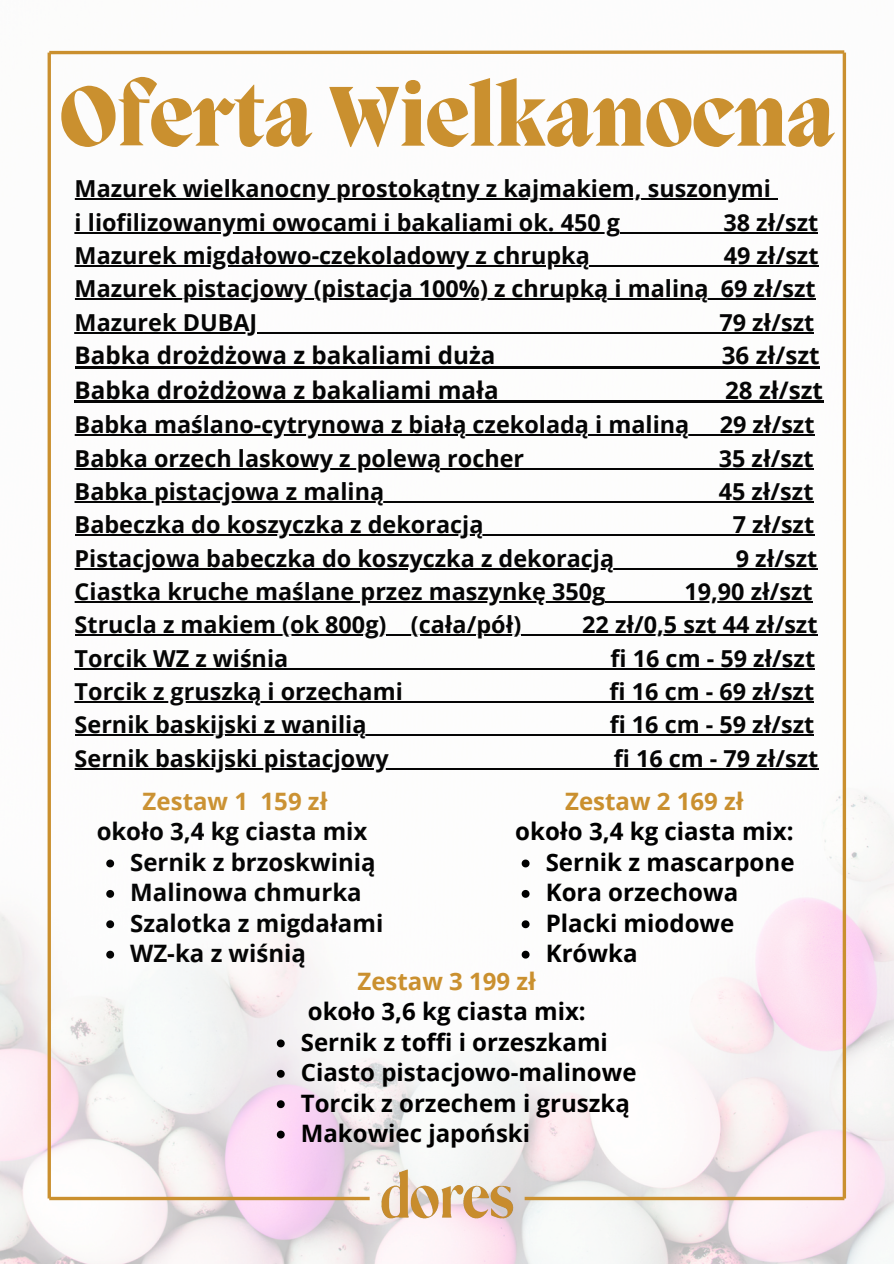
<style>
.page{position:relative;width:894px;height:1264px;background:#fff}
.page>*{position:absolute;margin:0;border:0;box-sizing:border-box;transform-origin:0 0}
.t1{font:800 87px "Migra";color:#ca902f}
.t2{font:700 24.15px "Open Sans";color:#000}
.t3{font:700 24px/30.5px "Open Sans";color:#000;text-align:center}
.t4{font:700 24px "Open Sans";color:#ca902f}
.t5{font:700 23.4px/33.3px "Open Sans";color:#000}
.s1{color:#ca902f}
</style>
<div class="page">
<img style="left:0;top:56px;width:893px;height:1207px">
<svg style="left:49px;top:1196px;width:320px;height:4px"></svg>
<hr style="left:48px;top:53px;width:3px;height:1145px;background:#ca902f">
<svg style="left:47px;top:50px;width:800px;height:6px"></svg>
<hr style="left:842px;top:53px;width:3px;height:1145px;background:#ca902f">
<svg style="left:525px;top:1196px;width:319px;height:4px"></svg>
<img style="left:369px;top:1160px;width:156px;height:75px">
<hr style="left:75px;top:198px;width:695px;height:2px;background:#000">
<svg style="left:770px;top:198px;width:7px;height:2px"></svg>
<hr style="left:75px;top:232px;width:545px;height:2px;background:#000">
<hr style="left:620px;top:232px;width:103px;height:2px;background:#000">
<hr style="left:723px;top:232px;width:95px;height:2px;background:#000">
<hr style="left:75px;top:265px;width:514px;height:2px;background:#000">
<hr style="left:589px;top:265px;width:134px;height:2px;background:#000">
<hr style="left:723px;top:265px;width:95px;height:2px;background:#000">
<hr style="left:75px;top:298px;width:633px;height:2px;background:#000">
<svg style="left:708px;top:298px;width:12px;height:2px"></svg>
<hr style="left:720px;top:298px;width:95px;height:2px;background:#000">
<hr style="left:75px;top:332px;width:182px;height:2px;background:#000">
<hr style="left:257px;top:332px;width:462px;height:2px;background:#000">
<hr style="left:719px;top:332px;width:95px;height:2px;background:#000">
<hr style="left:75px;top:366px;width:420px;height:2px;background:#000">
<hr style="left:495px;top:366px;width:226px;height:2px;background:#000">
<hr style="left:721px;top:366px;width:98px;height:2px;background:#000">
<hr style="left:75px;top:400px;width:423px;height:3px;background:#000">
<hr style="left:498px;top:400px;width:226px;height:3px;background:#000">
<hr style="left:724px;top:400px;width:98px;height:3px;background:#000">
<hr style="left:75px;top:434px;width:614px;height:2px;background:#000">
<hr style="left:689px;top:434px;width:30px;height:2px;background:#000">
<hr style="left:719px;top:434px;width:95px;height:2px;background:#000">
<hr style="left:75px;top:467px;width:449px;height:2px;background:#000">
<hr style="left:524px;top:467px;width:194px;height:2px;background:#000">
<hr style="left:718px;top:467px;width:95px;height:2px;background:#000">
<hr style="left:75px;top:501px;width:309px;height:2px;background:#000">
<hr style="left:384px;top:501px;width:334px;height:2px;background:#000">
<hr style="left:718px;top:501px;width:95px;height:2px;background:#000">
<hr style="left:75px;top:534px;width:408px;height:2px;background:#000">
<hr style="left:483px;top:534px;width:249px;height:2px;background:#000">
<hr style="left:732px;top:534px;width:82px;height:2px;background:#000">
<hr style="left:75px;top:567px;width:539px;height:2px;background:#000">
<hr style="left:614px;top:567px;width:121px;height:2px;background:#000">
<hr style="left:735px;top:567px;width:82px;height:2px;background:#000">
<hr style="left:75px;top:601px;width:530px;height:2px;background:#000">
<hr style="left:605px;top:601px;width:79px;height:2px;background:#000">
<hr style="left:684px;top:601px;width:128px;height:2px;background:#000">
<hr style="left:75px;top:634px;width:311px;height:2px;background:#000">
<hr style="left:386px;top:634px;width:24px;height:2px;background:#000">
<hr style="left:410px;top:634px;width:111px;height:2px;background:#000">
<hr style="left:521px;top:634px;width:61px;height:2px;background:#000">
<hr style="left:582px;top:634px;width:235px;height:2px;background:#000">
<hr style="left:75px;top:668px;width:213px;height:1px;background:#000">
<hr style="left:288px;top:668px;width:322px;height:1px;background:#000">
<hr style="left:610px;top:668px;width:205px;height:1px;background:#000">
<hr style="left:75px;top:701px;width:328px;height:2px;background:#000">
<hr style="left:403px;top:701px;width:206px;height:2px;background:#000">
<hr style="left:609px;top:701px;width:205px;height:2px;background:#000">
<hr style="left:75px;top:734px;width:291px;height:2px;background:#000">
<hr style="left:366px;top:734px;width:243px;height:2px;background:#000">
<hr style="left:609px;top:734px;width:205px;height:2px;background:#000">
<hr style="left:75px;top:768px;width:313px;height:1px;background:#000">
<hr style="left:388px;top:768px;width:225px;height:1px;background:#000">
<hr style="left:613px;top:768px;width:205px;height:1px;background:#000">
<svg style="left:106px;top:859px;width:8px;height:8px"></svg>
<svg style="left:106px;top:889px;width:8px;height:8px"></svg>
<svg style="left:106px;top:920px;width:8px;height:8px"></svg>
<svg style="left:106px;top:950px;width:8px;height:8px"></svg>
<svg style="left:521px;top:859px;width:8px;height:8px"></svg>
<svg style="left:521px;top:890px;width:8px;height:7px"></svg>
<svg style="left:521px;top:920px;width:8px;height:8px"></svg>
<svg style="left:521px;top:950px;width:8px;height:8px"></svg>
<svg style="left:277px;top:1039px;width:7px;height:8px"></svg>
<svg style="left:277px;top:1069px;width:7px;height:8px"></svg>
<svg style="left:277px;top:1100px;width:7px;height:8px"></svg>
<svg style="left:277px;top:1130px;width:7px;height:8px"></svg>
<p class="t1" style="left:59px;top:75px;width:776px">Oferta Wielkanocna</p>
<p class="t5" style="left:75px;top:172px;width:697px">Mazurek wielkanocny prostokątny z kajmakiem, suszonymi i liofilizowanymi owocami i bakaliami ok. 450 g</p>
<p class="t5" style="left:723px;top:205px;width:96px">38 zł/szt</p>
<p class="t5" style="left:75px;top:238px;width:516px">Mazurek migdałowo-czekoladowy z chrupką</p>
<p class="t5" style="left:75px;top:238px;width:745px;text-indent:649px">49 zł/szt<br>Mazurek pistacjowy (pistacja 100%) z chrupką i maliną 69 zł/szt<br>Mazurek DUBAJ</p>
<p class="t5" style="left:719px;top:305px;width:96px">79 zł/szt</p>
<p class="t2" style="left:75px;top:338px;width:422px">Babka drożdżowa z bakaliami duża</p>
<p class="t2" style="left:721px;top:338px;width:99px">36 zł/szt</p>
<p class="t2" style="left:75px;top:373px;width:425px">Babka drożdżowa z bakaliami mała</p>
<p class="t2" style="left:724px;top:373px;width:99px">28 zł/szt</p>
<p class="t5" style="left:75px;top:407px;width:616px">Babka maślano-cytrynowa z białą czekoladą i maliną</p>
<p class="t5" style="left:719px;top:407px;width:96px">29 zł/szt</p>
<p class="t5" style="left:75px;top:441px;width:451px">Babka orzech laskowy z polewą rocher</p>
<p class="t5" style="left:718px;top:441px;width:96px">35 zł/szt</p>
<p class="t5" style="left:75px;top:474px;width:311px">Babka pistacjowa z maliną</p>
<p class="t5" style="left:718px;top:474px;width:96px">45 zł/szt</p>
<p class="t5" style="left:75px;top:507px;width:410px">Babeczka do koszyczka z dekoracją</p>
<p class="t5" style="left:732px;top:507px;width:83px">7 zł/szt</p>
<p class="t5" style="left:75px;top:541px;width:541px">Pistacjowa babeczka do koszyczka z dekoracją</p>
<p class="t5" style="left:735px;top:541px;width:83px">9 zł/szt</p>
<p class="t5" style="left:75px;top:574px;width:532px">Ciastka kruche maślane przez maszynkę 350g</p>
<p class="t5" style="left:684px;top:574px;width:130px">19,90 zł/szt</p>
<p class="t5" style="left:75px;top:607px;width:448px">Strucla z makiem (ok 800g) (cała/pół)</p>
<p class="t5" style="left:582px;top:607px;width:237px">22 zł/0,5 szt 44 zł/szt</p>
<p class="t5" style="left:75px;top:641px;width:215px">Torcik WZ z wiśnia</p>
<p class="t5" style="left:610px;top:641px;width:206px">fi 16 cm - 59 zł/szt</p>
<p class="t5" style="left:75px;top:674px;width:329px">Torcik z gruszką i orzechami</p>
<p class="t5" style="left:609px;top:674px;width:206px">fi 16 cm - 69 zł/szt</p>
<p class="t5" style="left:75px;top:707px;width:293px">Sernik baskijski z wanilią</p>
<p class="t5" style="left:609px;top:707px;width:206px">fi 16 cm - 59 zł/szt</p>
<p class="t5" style="left:75px;top:741px;width:315px">Sernik baskijski pistacjowy</p>
<p class="t5" style="left:613px;top:741px;width:206px">fi 16 cm - 79 zł/szt</p>
<p class="t4" style="left:143px;top:784px;width:186px">Zestaw 1 159 zł</p>
<p class="t3" style="left:130px;top:815px;width:254px;text-align:left;text-indent:-34px">około 3,4 kg ciasta mix<br>Sernik z brzoskwinią<br>Malinowa chmurka<br>Szalotka z migdałami<br>WZ-ka z wiśnią</p>
<p class="t3" style="left:515px;top:785px;width:280px"><span class="s1">Zestaw 2 169 zł<br></span>około 3,4 kg ciasta mix:</p>
<p class="t3" style="left:545px;top:846px;width:250px">Sernik z mascarpone</p>
<p class="t3" style="left:545px;top:876px;width:194px">Kora orzechowa</p>
<h1 class="t3" style="left:545px;top:907px;width:190px">Placki miodowe</h1>
<h2 class="t3" style="left:545px;top:937px;width:93px">Krówka</h2>
<h2 class="t3" style="left:308px;top:965px;width:279px"><span class="s1">Zestaw 3 199 zł<br></span>około 3,6 kg ciasta mix:</h2>
<p class="t3" style="left:301px;top:1026px;width:308px">Sernik z toffi i orzeszkami</p>
<p class="t3" style="left:301px;top:1056px;width:337px">Ciasto pistacjowo-malinowe</p>
<p class="t3" style="left:301px;top:1086px;width:330px">Torcik z orzechem i gruszką</p>
<p class="t3" style="left:301px;top:1117px;width:231px">Makowiec japoński</p>
</div>
